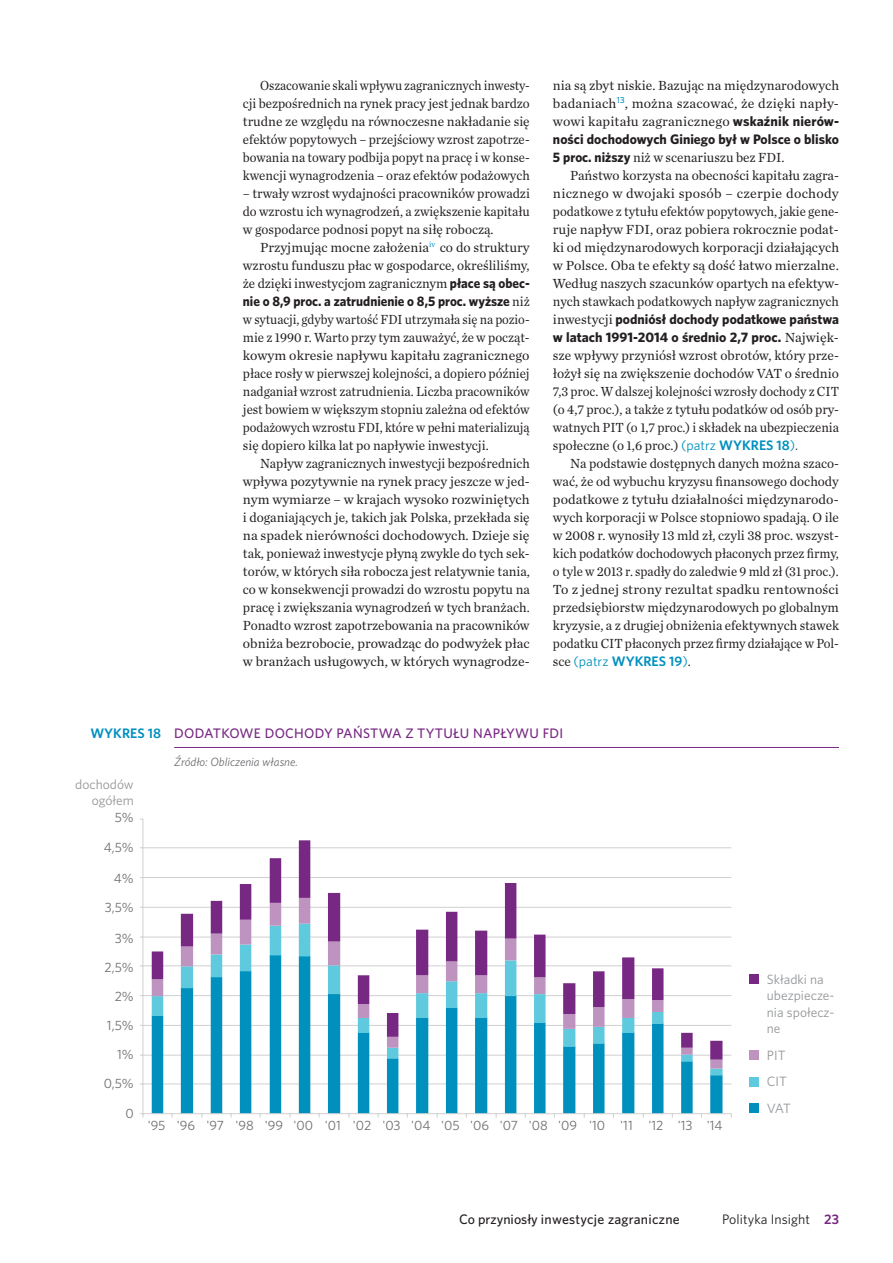
<style>
.page{position:relative;width:893px;height:1263px;background:#fff}
.page>*{position:absolute;margin:0;border:0;box-sizing:border-box;transform-origin:0 0}
.Body{font:13.8px/18px "Chronicle Text G1";color:#231f20;text-align:justify}
.Body-2{font:13.8px/18px "Chronicle Text G1";color:#231f20;text-align:justify;scale:.96 1}
.Body-3{font:13.8px/18px "Chronicle Text G1";color:#231f20;text-align:justify;scale:.94 1}
.Body-4{font:13.8px/18px "Chronicle Text G1";color:#231f20;text-align:justify;scale:.91 1}
.Graph_title{font:500 13.8px "Whitney";letter-spacing:.02em;color:#772882}
.t1{font:500 13.8px "Whitney";letter-spacing:.01em;color:#231f20}
.t2{font:13.8px "Whitney";letter-spacing:.005em;color:#231f20}
.Body-5{font:600 13.8px "Whitney";color:#0090be}
.t3{font:13.5px "Whitney";color:#6c6d70}
.t4{font:13.5px/16.5px "Whitney";color:#939598}
.Przypis_dolny{font:italic 12px "Whitney";color:#6c6d70}
.s1{font-family:"Whitney";font-weight:700}
.s2{font-family:"Whitney";color:#0090be}
.s3{font-family:"Whitney";font-weight:600;color:#0090be}
.s4{font-family:"Whitney"}
.s5{font-weight:600;color:#772882}
</style>
<div class="page">
<div style="left:750px;top:1103px;width:9px;height:10px;background:#0090be"></div>
<div style="left:750px;top:1077px;width:9px;height:9px;background:#5fcade"></div>
<div style="left:750px;top:1050px;width:9px;height:10px;background:#be93bf"></div>
<div style="left:750px;top:974px;width:9px;height:10px;background:#772882"></div>
<hr style="left:143px;top:1083px;width:588px;height:1px;background:#cfd0cf">
<hr style="left:143px;top:1055px;width:588px;height:1px;background:#cfd0cf">
<hr style="left:143px;top:1025px;width:588px;height:1px;background:#cfd0cf">
<hr style="left:143px;top:995px;width:588px;height:1px;background:#cfd0cf">
<hr style="left:143px;top:965px;width:588px;height:1px;background:#cfd0cf">
<hr style="left:143px;top:936px;width:588px;height:1px;background:#cfd0cf">
<hr style="left:143px;top:907px;width:588px;height:1px;background:#cfd0cf">
<hr style="left:143px;top:877px;width:588px;height:1px;background:#cfd0cf">
<hr style="left:143px;top:847px;width:588px;height:1px;background:#cfd0cf">
<svg style="left:152px;top:1075px;width:570px;height:38px"></svg>
<svg style="left:152px;top:1068px;width:570px;height:7px"></svg>
<svg style="left:152px;top:1059px;width:570px;height:9px"></svg>
<svg style="left:152px;top:840px;width:570px;height:219px"></svg>
<hr style="left:142px;top:819px;width:1px;height:295px;background:#cfd0cf">
<hr style="left:143px;top:1113px;width:588px;height:1px;background:#cfd0cf">
<hr style="left:174px;top:747px;width:665px;height:1px;background:#772882">
<p class="Body-4" style="left:243px;top:76px;width:317px;text-indent:17px">Oszacowanie skali wpływu zagranicznych inwesty&shy;cji bezpośrednich na rynek pracy jest jednak bardzo trudne ze względu na równoczesne nakładanie się efektów popytowych – przejściowy wzrost zapotrze&shy;bowania na towary podbija popyt na pracę i w konse&shy;kwencji wynagrodzenia – oraz efektów podażowych</p>
<p class="Body-2" style="left:243px;top:184px;width:300px">– trwały wzrost wydajności pracowników prowadzi do wzrostu ich wynagrodzeń, a zwiększenie kapitału w gospodarce podnosi popyt na siłę roboczą.</p>
<p class="Body" style="left:243px;top:238px;width:288px;text-indent:17px">Przyjmując mocne założenia<sup>iv</sup> co do struktury wzrostu funduszu płac w gospodarce, określiliśmy, że dzięki inwestycjom zagranicznym <span class="s1">płace są obec&shy;nie o 8,9 proc. a zatrudnienie o 8,5 proc. wyższe</span> niż w sytuacji, gdyby wartość FDI utrzymała się na pozio&shy;mie z 1990 r. Warto przy tym zauważyć, że w począt&shy;kowym okresie napływu kapitału zagranicznego płace rosły w pierwszej kolejności, a dopiero później nadganiał wzrost zatrudnienia. Liczba pracowników jest bowiem w większym stopniu zależna od efektów podażowych wzrostu FDI, które w pełni materializują się dopiero kilka lat po napływie inwestycji.</p>
<p class="Body-3" style="left:243px;top:454px;width:307px;text-indent:17px">Napływ zagranicznych inwestycji bezpośrednich wpływa pozytywnie na rynek pracy jeszcze w jed&shy;nym wymiarze – w krajach wysoko rozwiniętych i doganiających je, takich jak Polska, przekłada się na spadek nierówności dochodowych. Dzieje się tak, ponieważ inwestycje płyną zwykle do tych sek&shy;torów, w których siła robocza jest relatywnie tania, co w konsekwencji prowadzi do wzrostu popytu na pracę i zwiększania wynagrodzeń w tych branżach.<br>Ponadto wzrost zapotrzebowania na pracowników obniża bezrobocie, prowadząc do podwyżek płac w branżach usługowych, w których wynagrodze-</p>
<p class="Body" style="left:553px;top:76px;width:288px">nia są zbyt niskie. Bazując na międzynarodowych badaniach<sup>13</sup>, można szacować, że dzięki napły&shy;wowi kapitału zagranicznego <span class="s1">wskaźnik nierów&shy;ności dochodowych Giniego był w Polsce o blisko 5 proc. niższy</span> niż w scenariuszu bez FDI.</p>
<p class="Body" style="left:553px;top:166px;width:288px;text-indent:17px">Państwo korzysta na obecności kapitału zagra&shy;nicznego w dwojaki sposób – czerpie dochody podatkowe z tytułu efektów popytowych, jakie gene&shy;ruje napływ FDI, oraz pobiera rokrocznie podat&shy;ki od międzynarodowych korporacji działających w Polsce. Oba te efekty są dość łatwo mierzalne.<br>Według naszych szacunków opartych na efektyw&shy;nych stawkach podatkowych napływ zagranicznych inwestycji <span class="s1">podniósł dochody podatkowe państwa w latach 1991-2014 o średnio 2,7 proc.</span> Najwięk&shy;sze wpływy przyniósł wzrost obrotów, który prze&shy;łożył się na zwiększenie dochodów VAT o średnio 7,3 proc. W dalszej kolejności wzrosły dochody z CIT (o 4,7 proc.), a także z tytułu podatków od osób pry&shy;watnych PIT (o 1,7 proc.) i składek na ubezpieczenia społeczne (o 1,6 proc.) <span class="s2">(patrz</span> <span class="s3">WYKRES 18</span><span class="s2">)</span><span class="s4">.</span></p>
<p class="Body-2" style="left:553px;top:454px;width:299px;text-indent:17px">Na podstawie dostępnych danych można szaco&shy;wać, że od wybuchu kryzysu finansowego dochody podatkowe z tytułu działalności międzynarodo&shy;wych korporacji w Polsce stopniowo spadają. O ile w 2008 r. wynosiły 13 mld zł, czyli 38 proc. wszyst&shy;kich podatków dochodowych płaconych przez firmy, o tyle w 2013 r. spadły do zaledwie 9 mld zł (31 proc.).<br>To z jednej strony rezultat spadku rentowności przedsiębiorstw międzynarodowych po globalnym kryzysie, a z drugiej obniżenia efektywnych stawek podatku CIT płaconych przez firmy działające w Pol&shy;sce <span class="s2">(patrz</span> <span class="s3">WYKRES 19</span><span class="s2">)</span>.</p>
<p class="Body-5" style="left:90px;top:724px;width:72px">WYKRES 18</p>
<p class="Graph_title" style="left:174px;top:724px;width:391px">DODATKOWE DOCHODY PAŃSTWA Z TYTUŁU NAPŁYWU FDI</p>
<p class="Przypis_dolny" style="left:174px;top:753px;width:125px">Źródło: Obliczenia własne.</p>
<p class="t4" style="left:75px;top:775px;width:60px;text-align:right">dochodów ogółem</p>
<p class="t3" style="left:115px;top:809px;width:21px">5%</p>
<p class="t3" style="left:104px;top:838px;width:32px">4,5%</p>
<p class="t3" style="left:114px;top:869px;width:21px">4%</p>
<p class="t3" style="left:105px;top:898px;width:31px">3,5%</p>
<p class="t3" style="left:115px;top:929px;width:20px">3%</p>
<p class="t3" style="left:105px;top:958px;width:31px">2,5%</p>
<p class="t3" style="left:115px;top:987px;width:21px">2%</p>
<p class="t3" style="left:107px;top:1016px;width:28px">1,5%</p>
<p class="t3" style="left:117px;top:1045px;width:18px">1%</p>
<p class="t3" style="left:104px;top:1074px;width:32px">0,5%</p>
<p class="t3" style="left:125px;top:1104px;width:10px">0</p>
<p class="t3" style="left:148px;top:1117px;width:19px">'95</p>
<p class="t3" style="left:177px;top:1117px;width:20px">'96</p>
<p class="t3" style="left:207px;top:1117px;width:19px">'97</p>
<p class="t3" style="left:236px;top:1117px;width:20px">'98</p>
<p class="t3" style="left:265px;top:1117px;width:20px">'99</p>
<p class="t3" style="left:294px;top:1117px;width:21px">'00</p>
<p class="t3" style="left:325px;top:1117px;width:18px">'01</p>
<p class="t3" style="left:353px;top:1117px;width:20px">'02</p>
<p class="t3" style="left:382px;top:1117px;width:20px">'03</p>
<p class="t3" style="left:411px;top:1117px;width:21px">'04</p>
<p class="t3" style="left:441px;top:1117px;width:20px">'05</p>
<p class="t3" style="left:470px;top:1117px;width:20px">'06</p>
<p class="t3" style="left:500px;top:1117px;width:20px">'07</p>
<p class="t3" style="left:529px;top:1117px;width:20px">'08</p>
<p class="t3" style="left:558px;top:1117px;width:20px">'09</p>
<p class="t3" style="left:589px;top:1117px;width:18px">'10</p>
<p class="t3" style="left:620px;top:1117px;width:14px">'11</p>
<p class="t3" style="left:648px;top:1117px;width:16px">'12</p>
<p class="t3" style="left:678px;top:1117px;width:16px">'13</p>
<p class="t3" style="left:707px;top:1117px;width:17px">'14</p>
<p class="t4" style="left:767px;top:971px;width:69px">Składki na ubezpiecze&shy;nia społecz&shy;ne</p>
<p class="t4" style="left:767px;top:1047px;width:20px">PIT</p>
<p class="t4" style="left:767px;top:1073px;width:22px">CIT</p>
<p class="t4" style="left:767px;top:1099px;width:25px">VAT</p>
<p class="t1" style="left:459px;top:1210px;width:222px">Co przyniosły inwestycje zagraniczne</p>
<p class="t2" style="left:722px;top:1210px;width:118px">Polityka Insight <span class="s5">23</span></p>
</div>
